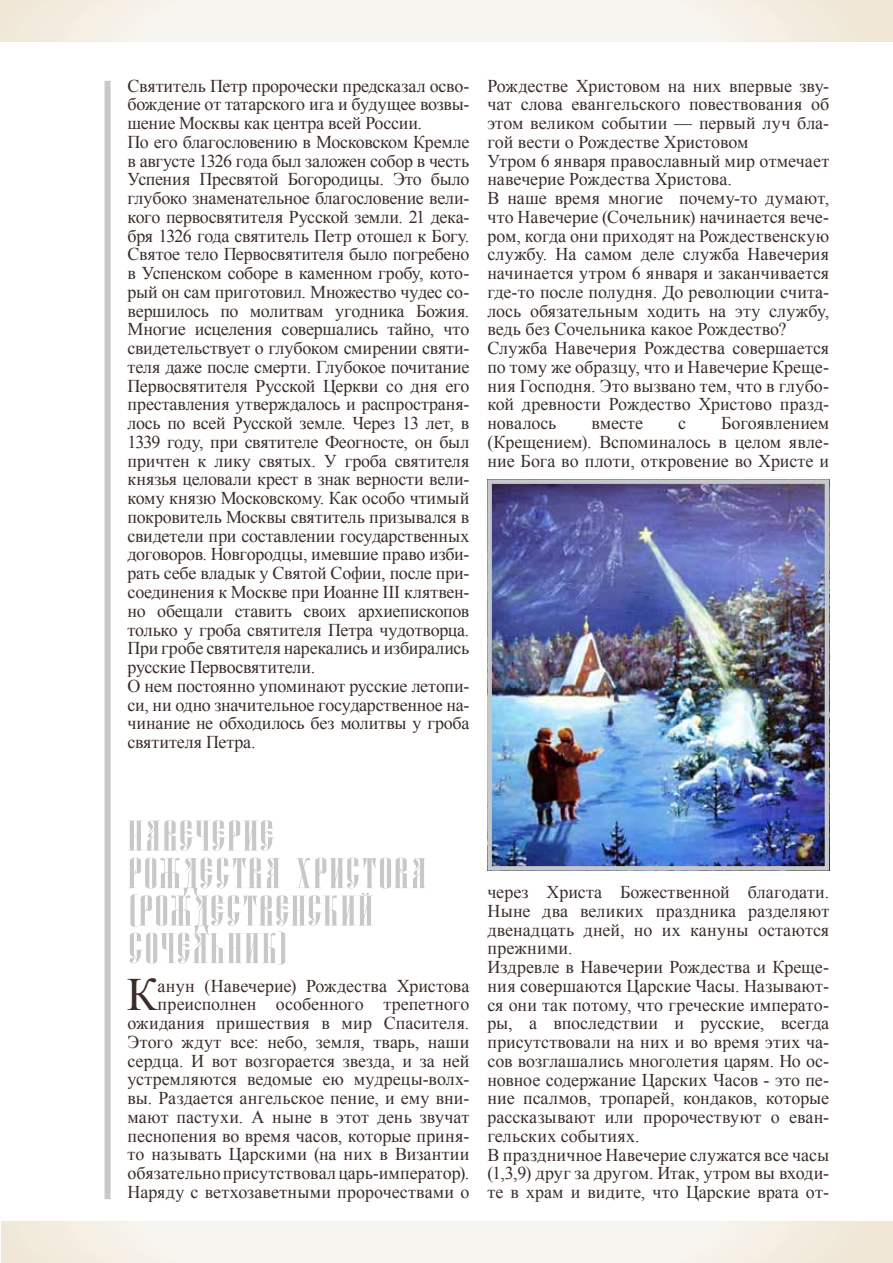
<style>
.page{position:relative;width:893px;height:1263px;background:#fff}
.page>*{position:absolute;margin:0;border:0;box-sizing:border-box;transform-origin:0 0}
.t1{font:46.35px "Times New Roman";color:#3b2c28}
.t2{font:37.5px/37.5px "Kathisma Ucs";letter-spacing:.01em;color:#c7c8ca;scale:1.7 1}
.t3{font:18px/18.8px "Times New Roman";letter-spacing:-.005em;color:#3b2c28}
</style>
<div class="page">
<div style="left:2px;top:1222px;width:891px;height:41px;background:#f0e7d6"></div>
<svg style="left:59px;top:1222px;width:741px;height:41px;background:#f6f3ed"></svg>
<div style="left:0;top:0;width:893px;height:41px;background:#f0e7d6"></div>
<svg style="left:57px;top:0;width:742px;height:41px;background:#f6f3ed"></svg>
<div style="left:105px;top:81px;width:6px;height:1118px;background:#c7c8ca"></div>
<img style="left:492px;top:484px;width:332px;height:382px">
<div style="left:487px;top:479px;width:342px;height:392px;border:4px solid #c7c8ca"></div>
<p class="t3" style="left:128px;top:76px;width:343px">Святитель Петр пророчески предсказал осво&shy;бождение от татарского ига и будущее возвы&shy;шение Москвы как центра всей России.<br>По его благословению в Московском Кремле в августе 1326 года был заложен собор в честь Успения Пресвятой Богородицы. Это было глубоко знаменательное благословение вели&shy;кого первосвятителя Русской земли. 21 дека&shy;бря 1326 года святитель Петр отошел к Богу.<br>Святое тело Первосвятителя было погребено в Успенском соборе в каменном гробу, кото&shy;рый он сам приготовил. Множество чудес со&shy;вершилось по молитвам угодника Божия.<br>Многие исцеления совершались тайно, что свидетельствует о глубоком смирении святи&shy;теля даже после смерти. Глубокое почитание Первосвятителя Русской Церкви со дня его преставления утверждалось и распространя&shy;лось по всей Русской земле. Через 13 лет, в 1339 году, при святителе Феогносте, он был причтен к лику святых. У гроба святителя князья целовали крест в знак верности вели&shy;кому князю Московскому. Как особо чтимый покровитель Москвы святитель призывался в свидетели при составлении государственных договоров. Новгородцы, имевшие право изби&shy;рать себе владык у Святой Софии, после при&shy;соединения к Москве при Иоанне III клятвен&shy;но обещали ставить своих архиепископов только у гроба святителя Петра чудотворца.<br>При гробе святителя нарекались и избирались русские Первосвятители.<br>О нем постоянно упоминают русские летопи&shy;си, ни одно значительное государственное на&shy;чинание не обходилось без молитвы у гроба святителя Петра.</p>
<p class="t3" style="left:487px;top:76px;width:343px">Рождестве Христовом на них впервые зву&shy;чат слова евангельского повествования об этом великом событии — первый луч бла&shy;гой вести о Рождестве Христовом<br>Утром 6 января православный мир отмечает навечерие Рождества Христова.<br>В наше время многие почему-то думают, что Навечерие (Сочельник) начинается вече&shy;ром, когда они приходят на Рождественскую службу. На самом деле служба Навечерия начинается утром 6 января и заканчивается где-то после полудня. До революции счита&shy;лось обязательным ходить на эту службу, ведь без Сочельника какое Рождество?<br>Служба Навечерия Рождества совершается по тому же образцу, что и Навечерие Креще&shy;ния Господня. Это вызвано тем, что в глубо&shy;кой древности Рождество Христово празд&shy;новалось</p>
<p class="t3" style="left:487px;top:414px;width:343px;text-align:justify;text-indent:234px">Богоявлением (Крещением). Вспоминалось в целом явле&shy;ние Бога во плоти, откровение во Христе и</p>
<p class="t3" style="left:591px;top:414px;width:53px">вместе</p>
<p class="t3" style="left:678px;top:414px;width:9px">с</p>
<h2 class="t2" style="left:128px;top:817px;width:177px">Навечерие<br>Рождества Христова (Рождественский сочельник)</h2>
<h1 class="t1" style="left:127px;top:964px;width:32px">К</h1>
<p class="t3" style="left:128px;top:976px;width:343px;text-align:right">анун (Навечерие) Рождества Христова преисполнен особенного трепетного ожидания пришествия в мир Спасителя.<br>Этого ждут все: небо, земля, тварь, наши сердца. И вот возгорается звезда, и за ней устремляются ведомые ею мудрецы-волх&shy;вы. Раздается ангельское пение, и ему вни&shy;мают пастухи. А ныне в этот день звучат песнопения во время часов, которые приня&shy;то называть Царскими (на них в Византии обязательно присутствовал царь-император).<br>Наряду с ветхозаветными пророчествами о</p>
<p class="t3" style="left:487px;top:882px;width:343px">через Христа Божественной благодати.<br>Ныне два великих праздника разделяют двенадцать дней, но их кануны остаются прежними.<br>Издревле в Навечерии Рождества и Креще&shy;ния совершаются Царские Часы. Называют&shy;ся они так потому, что греческие императо&shy;ры, а впоследствии и русские, всегда присутствовали на них и во время этих ча&shy;сов возглашались многолетия царям. Но ос&shy;новное содержание Царских Часов - это пе&shy;ние псалмов, тропарей, кондаков, которые рассказывают или пророчествуют о еван&shy;гельских событиях.<br>В праздничное Навечерие служатся все часы (1,3,9) друг за другом. Итак, утром вы входи&shy;те в храм и видите, что Царские врата от-</p>
</div>
